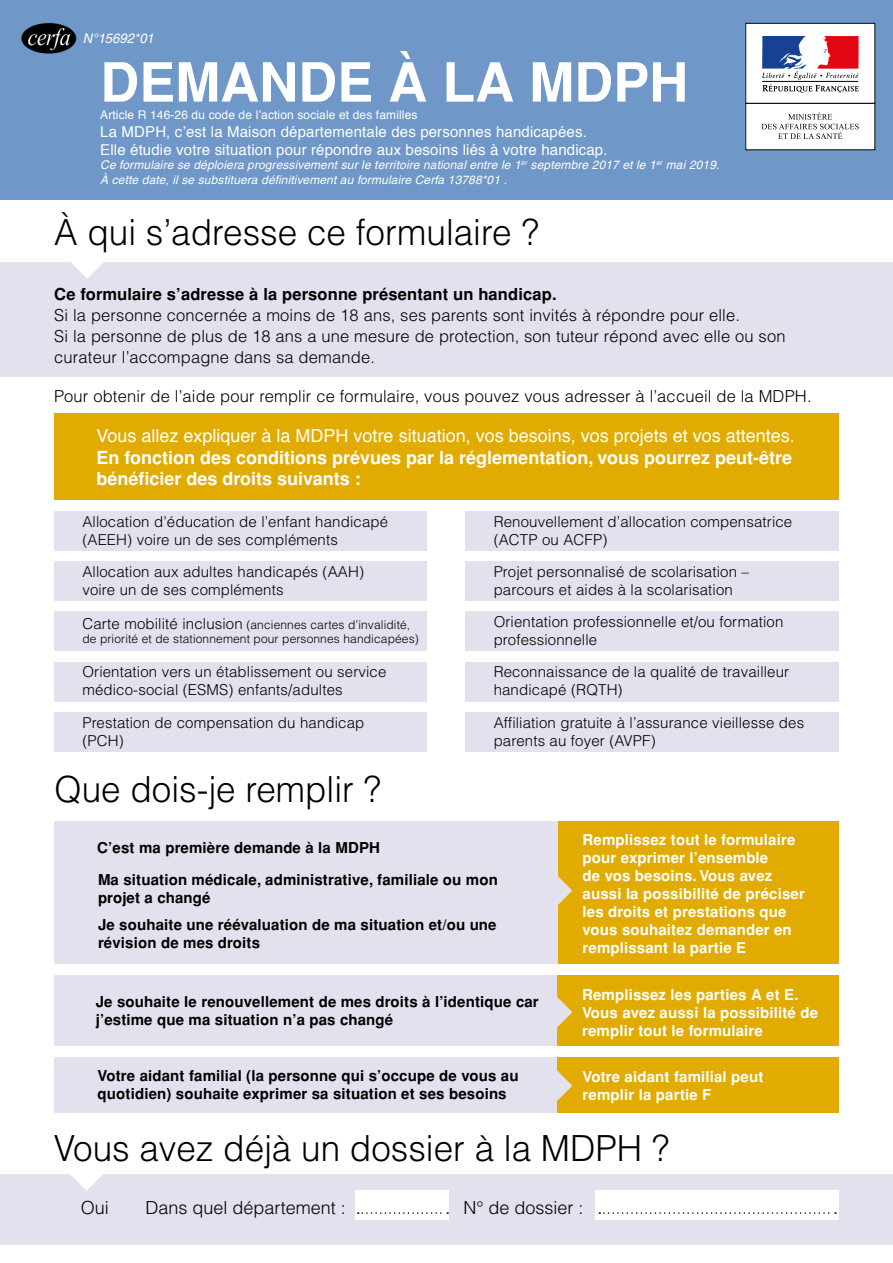
<style>
.page{position:relative;width:893px;height:1263px;background:#fff}
.page>*{position:absolute;margin:0;border:0;box-sizing:border-box;transform-origin:0 0}
.t1{font:700 54px "Helvetica";color:#fff}
.t2{font:300 36px "Helvetica";color:#000}
.t3{font:700 18px/21.6px "Helvetica";color:#fff}
.t4{font:18px "Helvetica";color:#fff}
.t5{font:300 18px "Helvetica";color:#000}
.t6{font:300 16.5px/21px "Helvetica";letter-spacing:.01em;color:#000}
.t7{font:700 16.5px "Helvetica";letter-spacing:.01em;color:#000}
.t8{font:300 15px/18px "Helvetica";letter-spacing:.01em;color:#000}
.t9{font:700 15px/18px "Helvetica";letter-spacing:.01em;color:#000}
.t10{font:700 15px/18px "Helvetica";letter-spacing:.01em;color:#fff}
.t11{font:15px/18px "Helvetica";letter-spacing:.01em;color:#fff}
.t12{font:italic 13.5px "Helvetica";color:#fff}
.t13{font:italic 12px/14.4px "Helvetica";letter-spacing:.01em;color:#fff}
.t14{font:300 12px/14.4px "Helvetica";letter-spacing:.01em;color:#000}
.t15{font:12px "Helvetica";letter-spacing:.01em;color:#fff}
.s1{font-size:15px}
</style>
<div class="page">
<div style="left:54px;top:1057px;width:503px;height:56px;background:#e2e1ed"></div>
<div style="left:54px;top:976px;width:503px;height:70px;background:#e2e1ed"></div>
<div style="left:0;top:0;width:893px;height:200px;background:#6f97c8"></div>
<div style="left:0;top:1174px;width:893px;height:70px;background:#e2e1ed"></div>
<svg style="left:70px;top:1174px;width:33px;height:17px"></svg>
<img style="left:21px;top:22px;width:56px;height:32px">
<div style="left:0;top:263px;width:893px;height:114px;background:#e2e1ed"></div>
<svg style="left:64px;top:262px;width:46px;height:17px"></svg>
<div style="left:54px;top:414px;width:785px;height:86px;background:#e1ab01"></div>
<div style="left:54px;top:510px;width:373px;height:40px;background:#e2e1ed"></div>
<div style="left:54px;top:661px;width:373px;height:40px;background:#e2e1ed"></div>
<div style="left:54px;top:611px;width:373px;height:40px;background:#e2e1ed"></div>
<div style="left:54px;top:712px;width:373px;height:40px;background:#e2e1ed"></div>
<div style="left:54px;top:561px;width:373px;height:40px;background:#e2e1ed"></div>
<div style="left:465px;top:510px;width:374px;height:40px;background:#e2e1ed"></div>
<div style="left:465px;top:561px;width:374px;height:40px;background:#e2e1ed"></div>
<div style="left:465px;top:611px;width:374px;height:40px;background:#e2e1ed"></div>
<div style="left:465px;top:661px;width:374px;height:40px;background:#e2e1ed"></div>
<div style="left:465px;top:712px;width:374px;height:40px;background:#e2e1ed"></div>
<div style="left:557px;top:821px;width:282px;height:143px;background:#e1ab01"></div>
<svg style="left:557px;top:875px;width:15px;height:31px"></svg>
<div style="left:54px;top:821px;width:503px;height:143px;background:#e2e1ed"></div>
<div style="left:557px;top:976px;width:282px;height:70px;background:#e1ab01"></div>
<svg style="left:557px;top:997px;width:15px;height:30px"></svg>
<div style="left:356px;top:1191px;width:93px;height:29px;background:#fff"></div>
<svg style="left:358px;top:1212px;width:90px;height:2px"></svg>
<div style="left:595px;top:1191px;width:244px;height:29px;background:#fff"></div>
<svg style="left:599px;top:1212px;width:237px;height:2px"></svg>
<div style="left:557px;top:1057px;width:282px;height:56px;background:#e1ab01"></div>
<svg style="left:557px;top:1070px;width:15px;height:31px"></svg>
<div style="left:746px;top:103px;width:129px;height:47px;background:#fff"></div>
<div style="left:746px;top:23px;width:129px;height:80px;background:#fff"></div>
<div style="left:745px;top:23px;width:130px;height:81px;border:1px solid #000"></div>
<svg style="left:762px;top:36px;width:97px;height:57px"></svg>
<svg style="left:762px;top:112px;width:97px;height:27px"></svg>
<p class="t12" style="left:83px;top:31px;width:73px">N°15692*01</p>
<h1 class="t1" style="left:100px;top:51px;width:589px">DEMANDE À LA MDPH</h1>
<p class="t15" style="left:100px;top:105px;width:319px">Article R 146-26 du code de l’action sociale et des familles</p>
<p class="t11" style="left:100px;top:123px;width:509px">La MDPH, c’est la Maison départementale des personnes handicapées.<br>Elle étudie votre situation pour répondre aux besoins liés à votre handicap.</p>
<p class="t13" style="left:100px;top:158px;width:621px">Ce formulaire se déploiera progressivement sur le territoire national entre le 1<sup>er</sup> septembre 2017 et le 1<sup>er</sup> mai 2019.<br>À cette date, il se substituera définitivement au formulaire Cerfa 13788*01 .</p>
<h2 class="t2" style="left:54px;top:210px;width:486px">À qui s’adresse ce formulaire ?</h2>
<p class="t7" style="left:54px;top:284px;width:504px">Ce formulaire s’adresse à la personne présentant un handicap.</p>
<p class="t6" style="left:54px;top:304px;width:733px">Si la personne concernée a moins de 18 ans, ses parents sont invités à répondre pour elle.<br>Si la personne de plus de 18 ans a une mesure de protection, son tuteur répond avec elle ou son curateur l’accompagne dans sa demande.</p>
<p class="t6" style="left:54px;top:385px;width:759px">Pour obtenir de l’aide pour remplir ce formulaire, vous pouvez vous adresser à l’accueil de la MDPH.</p>
<p class="t4" style="left:97px;top:422px;width:700px">Vous allez expliquer à la MDPH votre situation, vos besoins, vos projets et vos attentes.</p>
<p class="t3" style="left:97px;top:446px;width:697px">En fonction des conditions prévues par la réglementation, vous pourrez peut-être bénéficier des droits suivants :</p>
<p class="t8" style="left:82px;top:512px;width:307px">Allocation d’éducation de l’enfant handicapé (AEEH) voire un de ses compléments</p>
<p class="t8" style="left:494px;top:512px;width:300px">Renouvellement d’allocation compensatrice (ACTP ou ACFP)</p>
<p class="t8" style="left:494px;top:562px;width:257px">Projet personnalisé de scolarisation – parcours et aides à la scolarisation</p>
<p class="t8" style="left:494px;top:613px;width:291px">Orientation professionnelle et/ou formation professionnelle</p>
<p class="t8" style="left:494px;top:663px;width:297px">Reconnaissance de la qualité de travailleur handicapé (RQTH)</p>
<p class="t8" style="left:494px;top:713px;width:312px">Affiliation gratuite à l’assurance vieillesse des parents au foyer (AVPF)</p>
<p class="t8" style="left:82px;top:562px;width:283px">Allocation aux adultes handicapés (AAH) voire un de ses compléments</p>
<p class="t14" style="left:82px;top:617px;width:338px"><span class="s1">Carte mobilité inclusion</span> (anciennes cartes d’invalidité, de priorité et de stationnement pour personnes handicapées)</p>
<p class="t8" style="left:82px;top:663px;width:306px">Orientation vers un établissement ou service médico-social (ESMS) enfants/adultes</p>
<p class="t8" style="left:82px;top:713px;width:284px">Prestation de compensation du handicap (PCH)</p>
<h2 class="t2" style="left:54px;top:767px;width:328px">Que dois-je remplir ?</h2>
<p class="t9" style="left:97px;top:832px;width:402px;line-height:31.8px">C’est ma première demande à la MDPH<br>Ma situation médicale, administrative, familiale ou mon</p>
<p class="t9" style="left:98px;top:884px;width:400px;line-height:26.5px">projet a changé<br>Je souhaite une réévaluation de ma situation et/ou une</p>
<p class="t9" style="left:98px;top:933px;width:164px">révision de mes droits</p>
<p class="t9" style="left:96px;top:992px;width:445px">Je souhaite le renouvellement de mes droits à l’identique car j’estime que ma situation n’a pas changé</p>
<p class="t10" style="left:583px;top:830px;width:224px">Remplissez tout le formulaire pour exprimer l’ensemble<br>de vos besoins. Vous avez aussi la possibilité de préciser les droits et prestations que vous souhaitez demander en remplissant la partie E</p>
<p class="t10" style="left:582px;top:986px;width:237px">Remplissez les parties A et E.<br>Vous avez aussi la possibilité de remplir tout le formulaire</p>
<p class="t9" style="left:98px;top:1067px;width:422px">Votre aidant familial (la personne qui s’occupe de vous au quotidien) souhaite exprimer sa situation et ses besoins</p>
<p class="t10" style="left:583px;top:1068px;width:182px">Votre aidant familial peut remplir la partie F</p>
<h2 class="t2" style="left:54px;top:1125px;width:617px">Vous avez déjà un dossier à la MDPH ?</h2>
<p class="t5" style="left:81px;top:1196px;width:30px">Oui</p>
<p class="t5" style="left:145px;top:1196px;width:202px">Dans quel département :</p>
<p class="t5" style="left:463px;top:1196px;width:122px">N° de dossier :</p>
</div>
